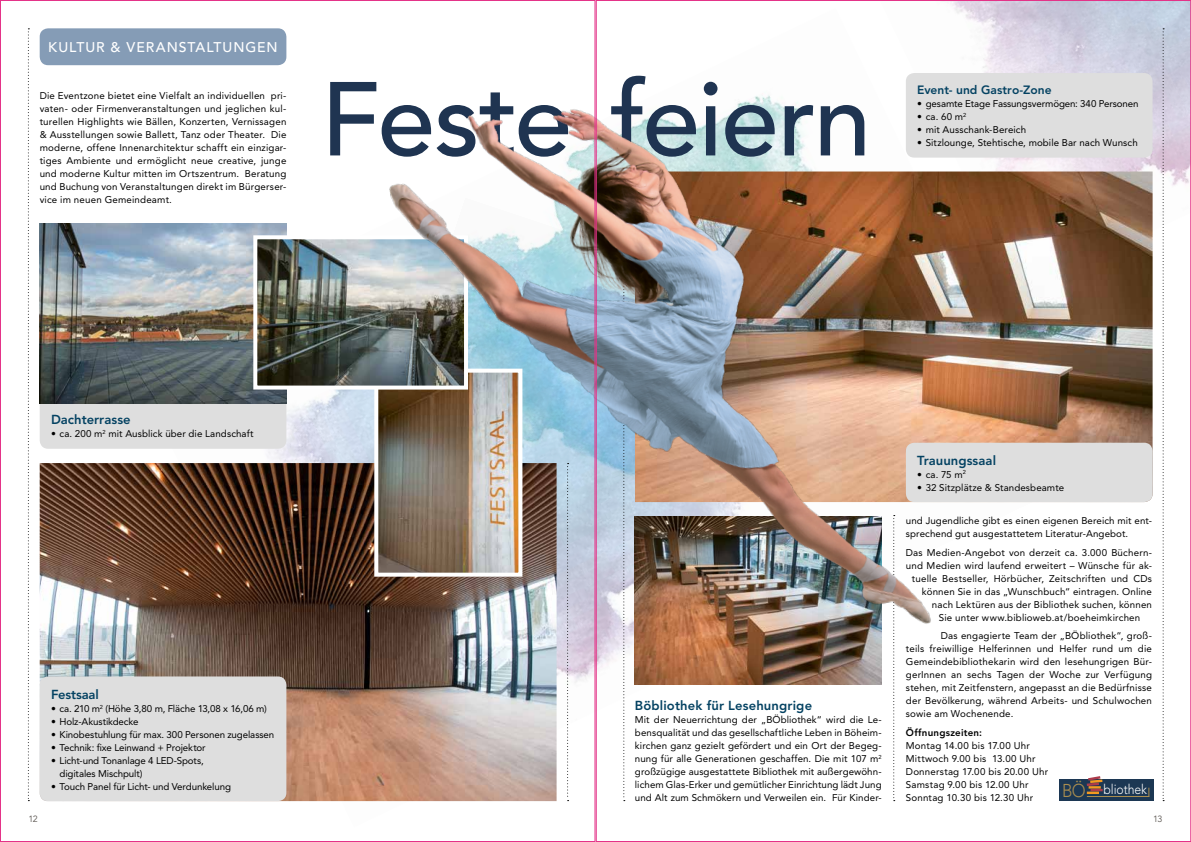
<style>
.page{position:relative;width:1191px;height:842px;background:#fff}
.page>*{position:absolute;margin:0;border:0;box-sizing:border-box;transform-origin:0 0}
.t1{font:500 103.8px "Avenir";letter-spacing:-.02em;color:#1f3451}
.t2{font:500 14px "Avenir";letter-spacing:.07em;color:#fff}
.t3{font:300 13.6px "Avenir";color:#fff;scale:.9 1}
.t4{font:800 13px "Avenir";letter-spacing:.01em;color:#044262}
.t5{font:800 13px "Avenir";letter-spacing:-.015em;color:#044262}
.t6{font:800 12px "Avenir";color:#044262}
.t7{font:9.8px/13px "Avenir";letter-spacing:.01em;color:#000;text-align:justify}
.t8{font:9.8px/13px "Avenir";letter-spacing:-.01em;color:#000}
.t9{font:9.8px "Avenir";letter-spacing:-.015em;color:#000}
.t10{font:800 9.8px "Avenir";letter-spacing:.025em;color:#000}
.t11{font:9px "Avenir";color:#59544f}
.s1{font-size:18.5px;color:#aa8d4f}
</style>
<div class="page">
<img style="left:1040px;top:2px;width:149px;height:292px">
<svg style="left:1162px;top:28px;width:2px;height:773px"></svg>
<svg style="left:28px;top:28px;width:1px;height:773px"></svg>
<img style="left:40px;top:463px;width:226px;height:338px">
<div style="left:40px;top:676px;width:246px;height:125px;background:#dedede;border-radius:9px"></div>
<div style="left:40px;top:28px;width:246px;height:37px;background:#859cb6;border-radius:9px"></div>
<div style="left:40px;top:404px;width:226px;height:45px;background:#dedede"></div>
<img style="left:40px;top:224px;width:226px;height:180px">
<img style="left:1040px;top:171px;width:112px;height:331px">
<div style="left:906px;top:73px;width:246px;height:85px;background:#dedede;border-radius:9px"></div>
<div style="left:906px;top:443px;width:246px;height:59px;background:#dedede;border-radius:9px"></div>
<img style="left:258px;top:240px;width:8px;height:145px">
<div style="left:253px;top:235px;width:215px;height:155px;border:4px solid #fff"></div>
<img style="left:266px;top:0;width:774px;height:835px">
<div style="left:1058px;top:779px;width:95px;height:22px;background:#1c3753"></div>
<svg style="left:1086px;top:776px;width:17px;height:18px"></svg>
<hr style="left:1086px;top:796px;width:63px;height:1px;background:#aa8d4f">
<h2 class="t2" style="left:48px;top:39px;width:231px">KULTUR &amp; VERANSTALTUNGEN</h2>
<p class="t7" style="left:40px;top:89px;width:248px">Die Eventzone bietet eine Vielfalt an individuellen pri&shy;vaten- oder Firmenveranstaltungen und jeglichen kul&shy;turellen Highlights wie Bällen, Konzerten, Vernissagen &amp; Ausstellungen sowie Ballett, Tanz oder Theater. Die moderne, offene Innenarchitektur schafft ein einzigar&shy;tiges Ambiente und ermöglicht neue creative, junge und moderne Kultur mitten im Ortszentrum. Beratung und Buchung von Veranstaltungen direkt im Bürgerser&shy;vice im neuen Gemeindeamt.</p>
<h1 class="t1" style="left:321px;top:60px;width:552px">Feste feiern</h1>
<p class="t6" style="left:917px;top:83px;width:136px">Event- und Gastro-Zone</p>
<p class="t8" style="left:917px;top:97px;width:223px">• gesamte Etage Fassungsvermögen: 340 Personen</p>
<p class="t7" style="left:917px;top:110px;width:51px">• ca. 60 m<sup>2</sup></p>
<p class="t7" style="left:917px;top:123px;width:110px">• mit Ausschank-Bereich</p>
<p class="t7" style="left:917px;top:136px;width:222px">• Sitzlounge, Stehtische, mobile Bar nach Wunsch</p>
<h3 class="t4" style="left:51px;top:412px;width:81px">Dachterrasse</h3>
<p class="t7" style="left:51px;top:428px;width:204px">• ca. 200 m<sup>2</sup> mit Ausblick über die Landschaft</p>
<h3 class="t5" style="left:51px;top:686px;width:49px">Festsaal</h3>
<p class="t8" style="left:51px;top:702px;width:217px">• ca. 210 m<sup>2</sup> (Höhe 3,80 m, Fläche 13,08 x 16,06 m)</p>
<p class="t8" style="left:51px;top:715px;width:89px">• Holz-Akustikdecke</p>
<p class="t8" style="left:51px;top:728px;width:225px">• Kinobestuhlung für max. 300 Personen zugelassen</p>
<p class="t9" style="left:51px;top:742px;width:156px">• Technik: fixe Leinwand + Projektor</p>
<p class="t8" style="left:60px;top:754px;width:146px;text-indent:-9px">• Licht-und Tonanlage 4 LED-Spots, digitales Mischpult)</p>
<p class="t8" style="left:51px;top:780px;width:181px">• Touch Panel für Licht- und Verdunkelung</p>
<h3 class="t4" style="left:635px;top:698px;width:179px">Böbliothek für Lesehungrige</h3>
<p class="t7" style="left:635px;top:713px;width:248px">Mit der Neuerrichtung der „BÖbliothek“ wird die Le&shy;bensqualität und das gesellschaftliche Leben in Böheim&shy;kirchen ganz gezielt gefördert und ein Ort der Begeg&shy;nung für alle Generationen geschaffen. Die mit 107 m<sup>2 </sup>großzügige ausgestattete Bibliothek mit außergewöhn&shy;lichem Glas-Erker und gemütlicher Einrichtung lädt Jung und Alt zum Schmökern und Verweilen ein. Für Kinder-</p>
<h3 class="t4" style="left:917px;top:452px;width:80px">Trauungssaal</h3>
<p class="t7" style="left:917px;top:468px;width:50px">• ca. 75 m<sup>2</sup></p>
<p class="t7" style="left:917px;top:481px;width:148px">• 32 Sitzplätze &amp; Standesbeamte</p>
<p class="t7" style="left:906px;top:514px;width:248px">und Jugendliche gibt es einen eigenen Bereich mit ent&shy;sprechend gut ausgestattetem Literatur-Angebot.</p>
<p class="t7" style="left:906px;top:546px;width:248px">Das Medien-Angebot von derzeit ca. 3.000 Büchern-</p>
<p class="t7" style="left:906px;top:559px;width:248px">und Medien wird laufend erweitert – Wünsche für ak-</p>
<p class="t7" style="left:912px;top:572px;width:242px">tuelle Bestseller, Hörbücher, Zeitschriften und CDs</p>
<p class="t7" style="left:922px;top:585px;width:232px">können Sie in das „Wunschbuch“ eintragen. Online</p>
<p class="t7" style="left:932px;top:598px;width:222px">nach Lektüren aus der Bibliothek suchen, können</p>
<p class="t7" style="left:939px;top:611px;width:203px">Sie unter www.biblioweb.at/boeheimkirchen</p>
<p class="t7" style="left:906px;top:629px;width:248px;text-indent:35px">Das engagierte Team der „BÖbliothek“, groß&shy;teils freiwillige Helferinnen und Helfer rund um die Gemeindebibliothekarin wird den lesehungrigen Bür&shy;gerInnen an sechs Tagen der Woche zur Verfügung stehen, mit Zeitfenstern, angepasst an die Bedürfnisse der Bevölkerung, während Arbeits- und Schulwochen sowie am Wochenende.</p>
<p class="t10" style="left:906px;top:727px;width:78px">Öffnungszeiten:</p>
<p class="t7" style="left:906px;top:739px;width:144px;text-align:left">Montag 14.00 bis 17.00 Uhr<br>Mittwoch 9.00 bis 13.00 Uhr<br>Donnerstag 17.00 bis 20.00 Uhr<br>Samstag 9.00 bis 12.00 Uhr<br>Sonntag 10.30 bis 12.30 Uhr</p>
<h3 class="t3" style="left:1062px;top:781px;width:96px"><span class="s1">BÖ</span> bliothek</h3>
<p class="t11" style="left:28px;top:814px;width:11px">12</p>
<p class="t11" style="left:1153px;top:814px;width:11px">13</p>
</div>
